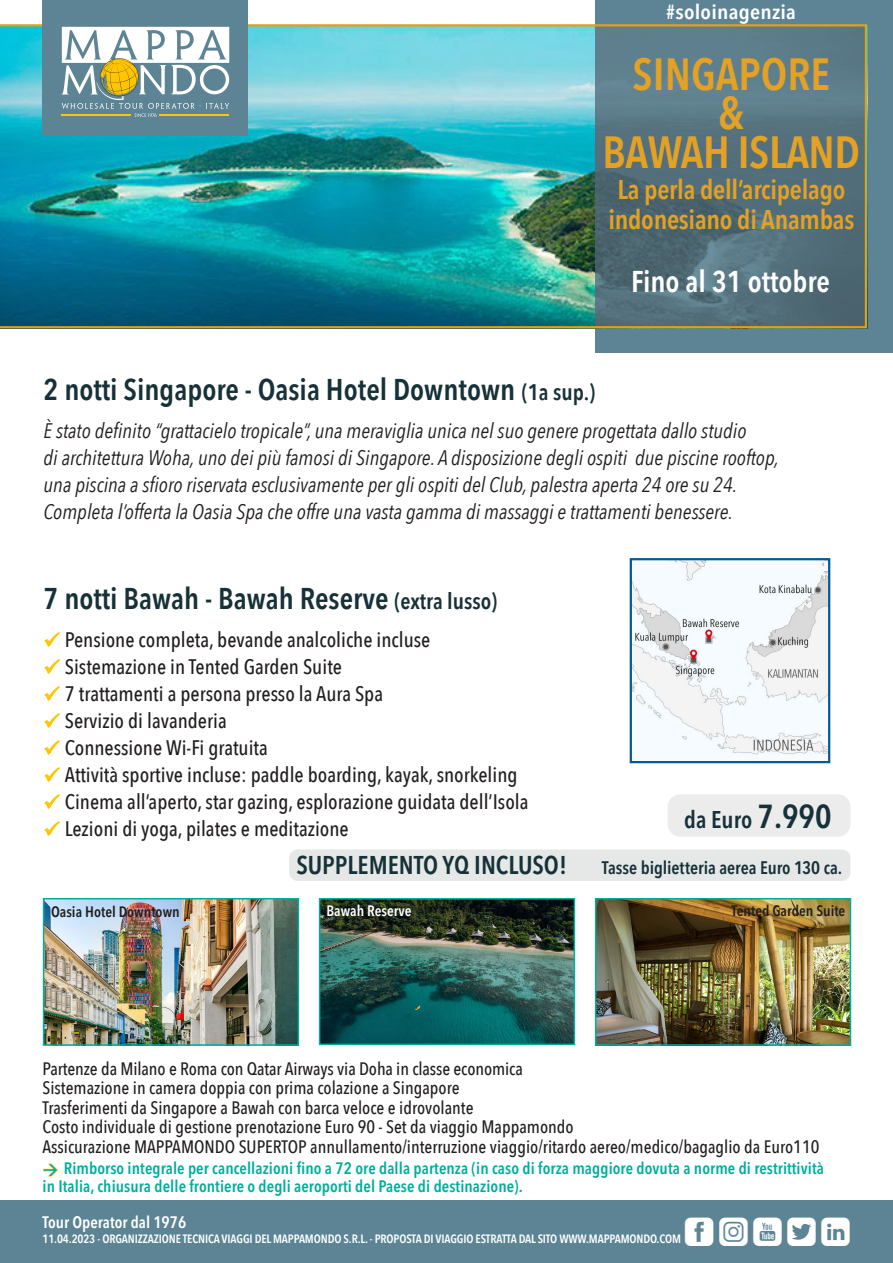
<style>
.page{position:relative;width:893px;height:1263px;background:#fff}
.page>*{position:absolute;margin:0;border:0;box-sizing:border-box;transform-origin:0 0}
.t1{font:600 45px "Avenir Next Condensed";letter-spacing:-.01em;color:#e4a225}
.t2{font:36px "Mappamondoutil";letter-spacing:.125em;color:#fff}
.t3{font:600 30px "Avenir Next Condensed";color:#173138}
.t4{font:600 30px "Avenir Next Condensed";color:#fff}
.t5{font:600 27px "Avenir Next Condensed";letter-spacing:-.01em;color:#e4a225}
.t6{font:600 condensed 25.5px "Avenir Next LT Pro";color:#173138}
.t7{font:600 condensed 24px "Avenir Next LT Pro";color:#173138}
.t8{font:italic 21px/27px "Avenir Next Condensed";color:#231f20}
.t9{font:500 21px "Avenir Next Condensed";color:#231f20}
.t10{font:600 condensed 20.25px "Avenir Next LT Pro";letter-spacing:.01em;color:#fff;scale:1.11 1}
.t11{font:500 18px/19.5px "Avenir Next Condensed";color:#231f20}
.t12{font:600 condensed 18px "Avenir Next LT Pro";letter-spacing:-.005em;color:#173138}
.t13{font:600 condensed 16.5px/18px "Avenir Next LT Pro";letter-spacing:.005em;color:#00ae9d}
.t14{font:600 condensed 16.5px "Avenir Next LT Pro";color:#fff}
.t15{font:600 condensed 15px "Avenir Next LT Pro";color:#231f20}
.t16{font:600 condensed 15px "Avenir Next LT Pro";color:#fff}
.t17{font:600 condensed 12px "Avenir Next LT Pro";letter-spacing:-.01em;color:#fff}
.s1{font-size:22.5px}
.s2{font-size:33px}
</style>
<div class="page">
<div style="left:0;top:1200px;width:893px;height:63px;background:#5c8495"></div>
<div style="left:595px;top:0;width:298px;height:353px;background:#5c8495"></div>
<img style="left:0;top:24px;width:867px;height:304px">
<div style="left:42px;top:0;width:206px;height:136px;background:#5c8495"></div>
<svg style="left:62px;top:27px;width:167px;height:90px"></svg>
<div style="left:668px;top:794px;width:182px;height:43px;background:#ececec;border-radius:13px"></div>
<div style="left:289px;top:849px;width:561px;height:32px;background:#e5e8e7;border-radius:9px"></div>
<img style="left:322px;top:901px;width:250px;height:141px">
<div style="left:319px;top:898px;width:256px;height:147px;border:2px solid #00ae9d"></div>
<img style="left:598px;top:901px;width:250px;height:142px">
<div style="left:595px;top:898px;width:256px;height:148px;border:2px solid #00ae9d"></div>
<img style="left:46px;top:901px;width:250px;height:142px">
<div style="left:43px;top:898px;width:256px;height:148px;border:2px solid #00ae9d"></div>
<img style="left:633px;top:561px;width:194px;height:196px">
<div style="left:630px;top:558px;width:200px;height:205px;border:2px solid #005b94"></div>
<p class="t10" style="left:666px;top:0;width:118px">#soloinagenzia</p>
<p class="t1" style="left:633px;top:35px;width:199px">SINGAPORE</p>
<p class="t1" style="left:719px;top:74px;width:27px">&amp;</p>
<p class="t1" style="left:603px;top:113px;width:259px">BAWAH ISLAND</p>
<p class="t5" style="left:617px;top:166px;width:229px">La perla dell’arcipelago</p>
<p class="t5" style="left:608px;top:196px;width:247px">indonesiano di Anambas</p>
<p class="t4" style="left:631px;top:255px;width:200px">Fino al 31 ottobre</p>
<p class="t3" style="left:44px;top:364px;width:553px">2 notti Singapore - Oasia Hotel Downtown <span class="s1">(1a sup.)</span></p>
<p class="t8" style="left:44px;top:417px;width:704px">È stato definito “grattacielo tropicale”, una meraviglia unica nel suo genere progettata dallo studio</p>
<p class="t8" style="left:44px;top:444px;width:737px">di architettura Woha, uno dei più famosi di Singapore. A disposizione degli ospiti due piscine rooftop, una piscina a sfioro riservata esclusivamente per gli ospiti del Club, palestra aperta 24 ore su 24.</p>
<p class="t8" style="left:44px;top:498px;width:691px">Completa l’offerta la Oasia Spa che offre una vasta gamma di massaggi e trattamenti benessere.</p>
<p class="t3" style="left:44px;top:573px;width:455px">7 notti Bawah - Bawah Reserve <span class="s1">(extra lusso)</span></p>
<p class="t9" style="left:65px;top:626px;width:367px">Pensione completa, bevande analcoliche incluse</p>
<p class="t9" style="left:65px;top:653px;width:279px">Sistemazione in Tented Garden Suite</p>
<p class="t9" style="left:65px;top:680px;width:320px">7 trattamenti a persona presso la Aura Spa</p>
<p class="t9" style="left:65px;top:707px;width:163px">Servizio di lavanderia</p>
<p class="t9" style="left:65px;top:734px;width:205px">Connessione Wi-Fi gratuita</p>
<p class="t9" style="left:65px;top:761px;width:454px">Attività sportive incluse: paddle boarding, kayak, snorkeling</p>
<p class="t9" style="left:65px;top:788px;width:465px">Cinema all’aperto, star gazing, esplorazione guidata dell’Isola</p>
<p class="t9" style="left:65px;top:815px;width:286px">Lezioni di yoga, pilates e meditazione</p>
<p class="t6" style="left:296px;top:850px;width:272px">SUPPLEMENTO YQ INCLUSO!</p>
<p class="t12" style="left:602px;top:857px;width:242px">Tasse biglietteria aerea Euro 130 ca.</p>
<p class="t15" style="left:51px;top:902px;width:130px">Oasia Hotel Downtown</p>
<p class="t16" style="left:326px;top:902px;width:87px">Bawah Reserve</p>
<p class="t15" style="left:732px;top:901px;width:115px">Tented Garden Suite</p>
<p class="t7" style="left:684px;top:805px;width:149px">da Euro <span class="s2">7.990</span></p>
<p class="t11" style="left:43px;top:1059px;width:482px">Partenze da Milano e Roma con Qatar Airways via Doha in classe economica</p>
<p class="t11" style="left:43px;top:1078px;width:419px">Sistemazione in camera doppia con prima colazione a Singapore</p>
<p class="t11" style="left:43px;top:1098px;width:433px">Trasferimenti da Singapore a Bawah con barca veloce e idrovolante</p>
<p class="t11" style="left:43px;top:1117px;width:778px">Costo individuale di gestione prenotazione Euro 90 - Set da viaggio Mappamondo<br>Assicurazione MAPPAMONDO SUPERTOP annullamento/interruzione viaggio/ritardo aereo/medico/bagaglio da Euro110</p>
<p class="t13" style="left:43px;top:1159px;width:783px;text-indent:21px">Rimborso integrale per cancellazioni fino a 72 ore dalla partenza (in caso di forza maggiore dovuta a norme di restrittività in Italia, chiusura delle frontiere o degli aeroporti del Paese di destinazione).</p>
<p class="t14" style="left:43px;top:1212px;width:145px">Tour Operator dal 1976</p>
<p class="t17" style="left:43px;top:1231px;width:640px">11.04.2023 - ORGANIZZAZIONE TECNICA VIAGGI DEL MAPPAMONDO S.R.L. - PROPOSTA DI VIAGGIO ESTRATTA DAL SITO WWW.MAPPAMONDO.COM</p>
<p class="t2" style="left:685px;top:1212px;width:167px">fiytl</p>
</div>
